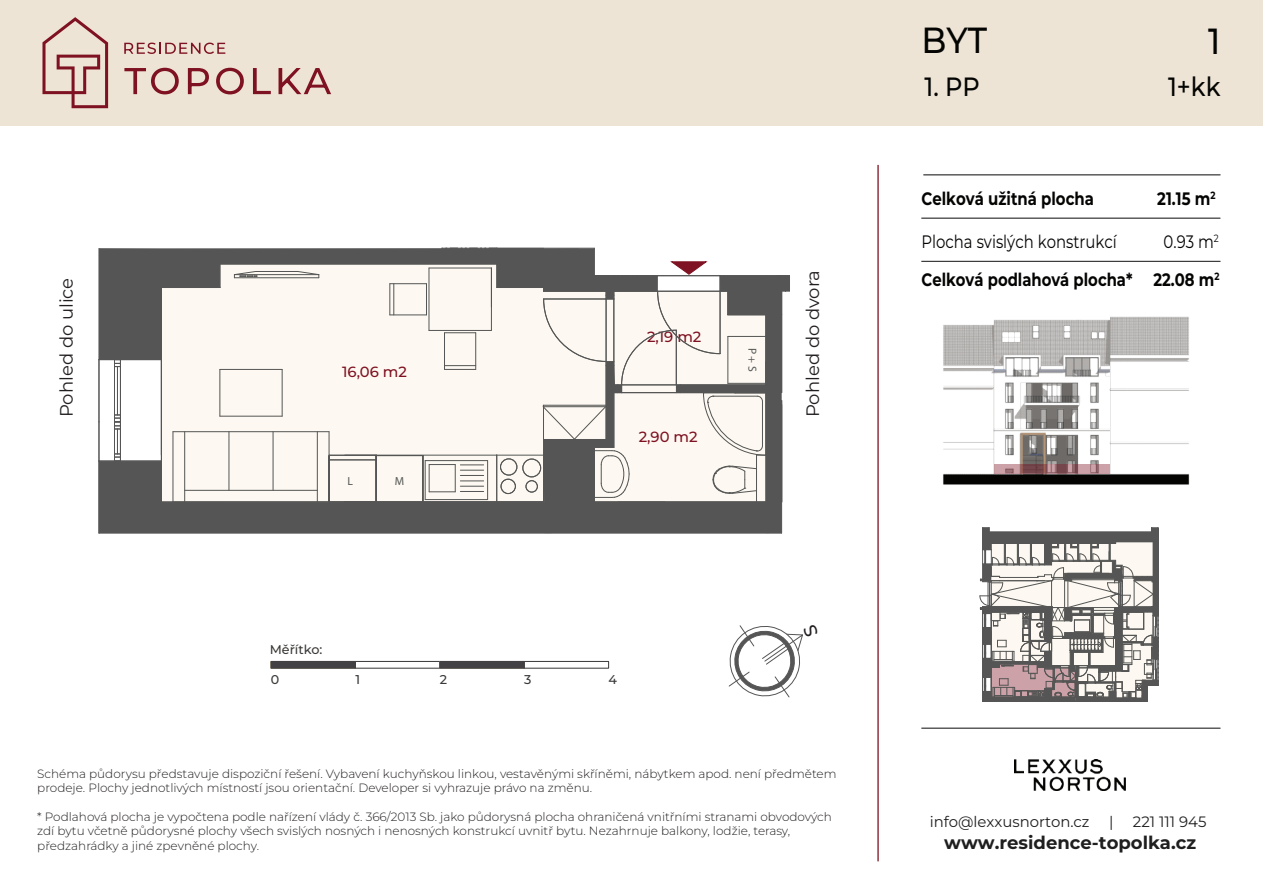
<style>
.page{position:relative;width:1263px;height:893px;background:#fff}
.page>*{position:absolute;margin:0;border:0;box-sizing:border-box;transform-origin:0 0}
.t1{font:500 36.3px "Montserrat";color:#040503;scale:.91 1}
.t2{font:500 26.4px "Montserrat";color:#040503;scale:.91 1}
.t3{font:700 18px "Montserrat";color:#040503;scale:.82 1}
.t4{font:18px "Montserrat";color:#040503;scale:.83 1}
.t5{font:700 18px "Montserrat";color:#040503;scale:.83 1}
.t6{font:18px "Montserrat";color:#231f20}
.t7{font:700 18px "Montserrat";color:#1e1f1e}
.t8{font:15px "Montserrat";color:#1e1f1e}
.t9{font:500 14.7px "Montserrat";color:#7f1222}
.t10{font:500 12.75px "Montserrat";color:#3c3a38}
.t11{font:300 12px/14.4px "Montserrat";color:#231f20}
.t12{font:11.7px "Myriad Pro";color:#545654}
</style>
<div class="page">
<div style="left:0;top:0;width:1263px;height:125px;background:#eee4d5"></div>
<svg style="left:42px;top:17px;width:66px;height:91px"></svg>
<svg style="left:124px;top:68px;width:55px;height:26px"></svg>
<svg style="left:188px;top:68px;width:21px;height:26px"></svg>
<svg style="left:216px;top:68px;width:28px;height:26px"></svg>
<svg style="left:253px;top:68px;width:18px;height:26px"></svg>
<svg style="left:278px;top:68px;width:53px;height:26px"></svg>
<svg style="left:124px;top:43px;width:101px;height:11px"></svg>
<hr style="left:921px;top:218px;width:299px;height:1px;background:#1e1f1e">
<hr style="left:923px;top:175px;width:297px;height:1px;background:#1e1f1e">
<hr style="left:921px;top:261px;width:299px;height:1px;background:#1e1f1e">
<hr style="left:921px;top:728px;width:299px;height:1px;background:#1e1f1e">
<hr style="left:877px;top:165px;width:2px;height:696px;background:#7f1221">
<hr style="left:99px;top:533px;width:682px;height:1px;background:#545554">
<img style="left:943px;top:316px;width:247px;height:169px">
<svg style="left:994px;top:464px;width:116px;height:10px"></svg>
<img style="left:1014px;top:760px;width:112px;height:30px">
<div style="left:270px;top:661px;width:86px;height:8px;background:#434143;border:1px solid #434143"></div>
<div style="left:355px;top:661px;width:85px;height:8px;border:1px solid #434143"></div>
<div style="left:439px;top:661px;width:86px;height:8px;background:#434143;border:1px solid #434143"></div>
<div style="left:524px;top:661px;width:85px;height:8px;border:1px solid #434143"></div>
<svg style="left:99px;top:248px;width:691px;height:285px"></svg>
<hr style="left:982px;top:701px;width:165px;height:1px;background:#545554">
<svg style="left:980px;top:527px;width:179px;height:174px"></svg>
<hr style="left:543px;top:405px;width:1px;height:36px;background:#545554">
<svg style="left:728px;top:625px;width:75px;height:73px"></svg>
<h3 class="t6" style="left:54px;top:417px;width:141px;rotate:-90deg">Pohled do ulice</h3>
<h3 class="t6" style="left:801px;top:417px;width:149px;rotate:-90deg">Pohled do dvora</h3>
<p class="t9" style="left:647px;top:327px;width:56px">2,19 m2</p>
<p class="t12" style="left:760px;top:348px;width:25px;rotate:90deg">P + S</p>
<p class="t9" style="left:342px;top:362px;width:66px">16,06 m2</p>
<p class="t12" style="left:348px;top:473px;width:7px">L</p>
<p class="t12" style="left:395px;top:473px;width:11px">M</p>
<p class="t9" style="left:639px;top:426px;width:60px">2,90 m2</p>
<p class="t10" style="left:270px;top:641px;width:54px">Měřítko:</p>
<p class="t10" style="left:271px;top:671px;width:10px">0</p>
<p class="t10" style="left:355px;top:671px;width:6px">1</p>
<p class="t10" style="left:440px;top:671px;width:9px">2</p>
<p class="t10" style="left:524px;top:671px;width:9px">3</p>
<p class="t10" style="left:609px;top:671px;width:10px">4</p>
<p class="t11" style="left:37px;top:766px;width:801px">Schéma půdorysu představuje dispoziční řešení. Vybavení kuchyňskou linkou, vestavěnými skříněmi, nábytkem apod. není předmětem prodeje. Plochy jednotlivých místností jsou orientační. Developer si vyhrazuje právo na změnu.</p>
<p class="t11" style="left:37px;top:809px;width:796px">* Podlahová plocha je vypočtena podle nařízení vlády č. 366/2013 Sb. jako půdorysná plocha ohraničená vnitřními stranami obvodových zdí bytu včetně půdorysné plochy všech svislých nosných i nenosných konstrukcí uvnitř bytu. Nezahrnuje balkony, lodžie, terasy, předzahrádky a jiné zpevněné plochy.</p>
<h1 class="t1" style="left:921px;top:16px;width:74px">BYT</h1>
<h1 class="t1" style="left:1208px;top:17px;width:15px">1</h1>
<h2 class="t2" style="left:924px;top:69px;width:62px">1. PP</h2>
<h2 class="t2" style="left:1168px;top:69px;width:59px">1+kk</h2>
<h3 class="t5" style="left:921px;top:186px;width:209px">Celková užitná plocha</h3>
<h3 class="t5" style="left:1157px;top:186px;width:72px">21.15 m<sup>2</sup></h3>
<h3 class="t4" style="left:921px;top:229px;width:237px">Plocha svislých konstrukcí</h3>
<h3 class="t4" style="left:1164px;top:229px;width:68px">0.93 m<sup>2</sup></h3>
<h3 class="t3" style="left:921px;top:268px;width:365px">Celková podlahová plocha* 22.08 m<sup>2</sup></h3>
<p class="t8" style="left:930px;top:812px;width:161px">info@lexxusnorton.cz</p>
<p class="t8" style="left:1109px;top:812px;width:6px">|</p>
<p class="t8" style="left:1133px;top:812px;width:75px">221 111 945</p>
<h3 class="t7" style="left:944px;top:830px;width:253px">www.residence-topolka.cz</h3>
</div>
